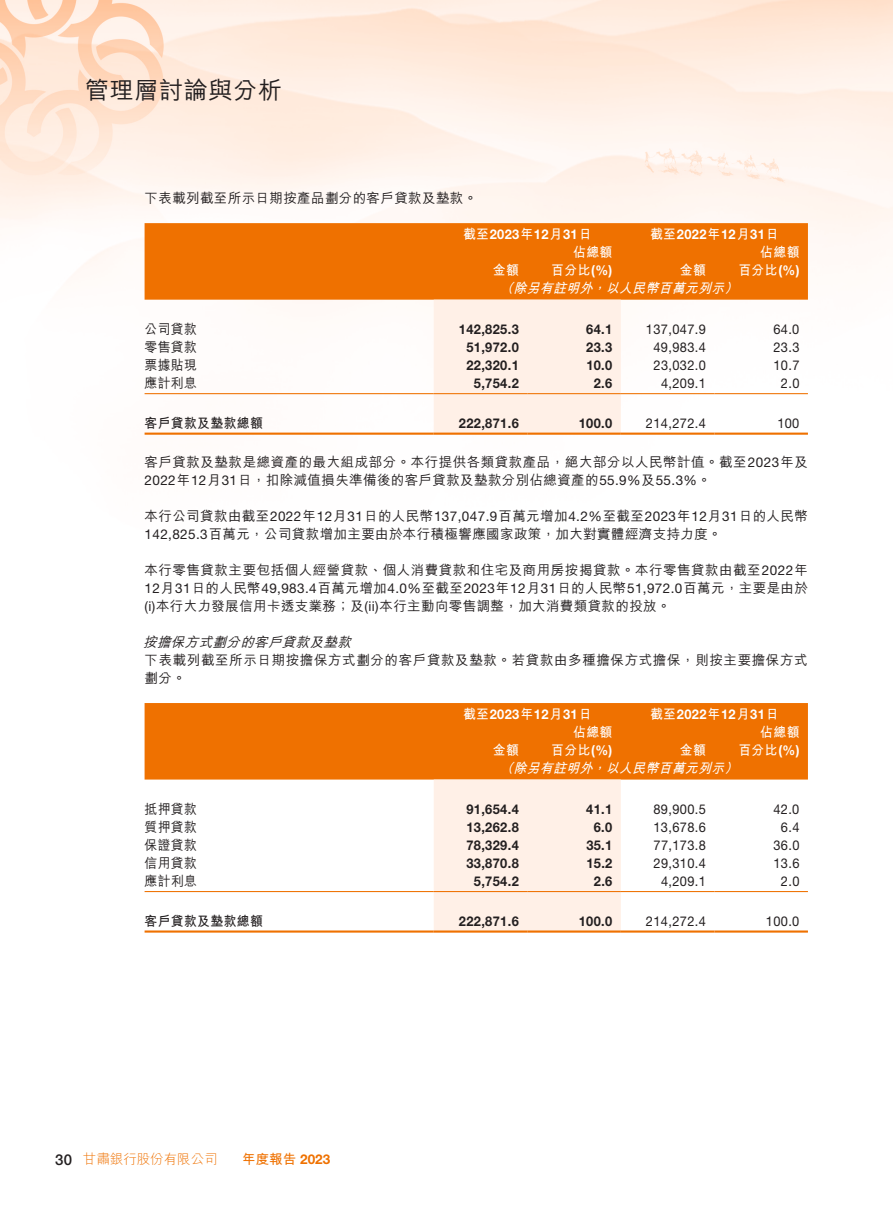
<style>
.page{position:relative;width:893px;height:1212px;background:#fff}
.page>*{position:absolute;margin:0;border:0;box-sizing:border-box;transform-origin:0 0}
.t1{font:500 24px "M Hei HK";letter-spacing:.03em;color:#231f20}
.t2{font:500 13.5px/18px "M Hei HK";letter-spacing:.03em;color:#231f20}
.t3{font:700 13.5px "Helvetica Neue LT Std";letter-spacing:.03em;color:#231f20;scale:.95 1}
.t4{font:13.5px "Helvetica Neue LT Std";letter-spacing:.03em;color:#231f20;scale:.95 1}
.t5{font:13.5px "Helvetica Neue LT Std";letter-spacing:.03em;color:#231f20}
.t6{font:700 13.5px "Helvetica Neue LT Std";letter-spacing:.03em;color:#fff;scale:.95 1}
.t7{font:700 13.5px/18px "M Hei HK";letter-spacing:.03em;color:#fff;text-align:right;scale:.95 1}
.t8{font:italic 700 13.5px "M Hei HK";color:#fff;scale:.95 1}
.t9{font:500 13.5px "M Hei HK";letter-spacing:.03em;color:#231f20;scale:.95 1}
.t10{font:700 13.5px "M Hei HK";letter-spacing:.03em;color:#231f20;scale:.95 1}
.t11{font:italic 500 13.5px "M Hei HK";color:#231f20}
.t12{font:300 13.5px "M Hei HK";color:#ef7100}
.t13{font:700 13.5px "M Hei HK";color:#ef7100}
.s1{font-family:"M Hei HK"}
.s2{font-family:"Helvetica Neue LT Std"}
.s3{font-family:"Helvetica Neue LT Std";font-weight:400}
.s4{font-family:"M Hei HK";font-weight:500}
.s5{font-family:"Helvetica Neue LT Std";font-weight:500;font-size:15px;color:#231f20}
</style>
<div class="page">
<img style="left:0;top:0;width:893px;height:933px">
<div style="left:145px;top:223px;width:663px;height:77px;background:#ef7100"></div>
<div style="left:434px;top:300px;width:187px;height:133px;background:#fff0e7"></div>
<hr style="left:145px;top:393px;width:289px;height:1px;background:#ef7100">
<hr style="left:434px;top:393px;width:93px;height:1px;background:#ef7100">
<hr style="left:527px;top:393px;width:94px;height:1px;background:#ef7100">
<hr style="left:621px;top:393px;width:93px;height:1px;background:#ef7100">
<hr style="left:714px;top:393px;width:94px;height:1px;background:#ef7100">
<hr style="left:145px;top:433px;width:289px;height:2px;background:#ef7100">
<hr style="left:434px;top:433px;width:93px;height:2px;background:#ef7100">
<hr style="left:527px;top:433px;width:94px;height:2px;background:#ef7100">
<hr style="left:621px;top:433px;width:93px;height:2px;background:#ef7100">
<hr style="left:714px;top:433px;width:94px;height:2px;background:#ef7100">
<div style="left:145px;top:703px;width:663px;height:76px;background:#ef7100"></div>
<div style="left:434px;top:779px;width:187px;height:151px;background:#fff0e7"></div>
<hr style="left:145px;top:891px;width:289px;height:1px;background:#ef7100">
<hr style="left:434px;top:891px;width:93px;height:1px;background:#ef7100">
<hr style="left:527px;top:891px;width:94px;height:1px;background:#ef7100">
<hr style="left:621px;top:891px;width:93px;height:1px;background:#ef7100">
<hr style="left:714px;top:891px;width:94px;height:1px;background:#ef7100">
<hr style="left:145px;top:930px;width:289px;height:2px;background:#ef7100">
<hr style="left:434px;top:930px;width:93px;height:2px;background:#ef7100">
<hr style="left:527px;top:930px;width:94px;height:2px;background:#ef7100">
<hr style="left:621px;top:930px;width:93px;height:2px;background:#ef7100">
<hr style="left:714px;top:930px;width:94px;height:2px;background:#ef7100">
<h1 class="t1" style="left:85px;top:73px;width:199px">管理層討論與分析</h1>
<p class="t2" style="left:145px;top:188px;width:334px">下表載列截至所示日期按產品劃分的客戶貸款及墊款。</p>
<p class="t6" style="left:463px;top:226px;width:137px"><span class="s1">截至</span>2023<span class="s1">年</span>12<span class="s1">月</span>31<span class="s1">日</span></p>
<p class="t6" style="left:650px;top:226px;width:137px"><span class="s1">截至</span>2022<span class="s1">年</span>12<span class="s1">月</span>31<span class="s1">日</span></p>
<p class="t7" style="left:493px;top:260px;width:29px">金額</p>
<p class="t7" style="left:551px;top:242px;width:66px">佔總額<br>百分比<span class="s2">(%)</span></p>
<p class="t7" style="left:760px;top:242px;width:43px">佔總額</p>
<p class="t7" style="left:738px;top:260px;width:66px">百分比<span class="s2">(%)</span></p>
<p class="t7" style="left:680px;top:260px;width:29px">金額</p>
<p class="t8" style="left:500px;top:279px;width:256px">（除另有註明外，以人民幣百萬元列示）</p>
<p class="t9" style="left:145px;top:319px;width:57px">公司貸款</p>
<p class="t3" style="left:459px;top:321px;width:65px">142,825.3</p>
<p class="t3" style="left:586px;top:321px;width:29px">64.1</p>
<p class="t4" style="left:646px;top:321px;width:65px">137,047.9</p>
<p class="t4" style="left:773px;top:321px;width:29px">64.0</p>
<p class="t9" style="left:145px;top:337px;width:57px">零售貸款</p>
<p class="t3" style="left:466px;top:339px;width:57px">51,972.0</p>
<p class="t3" style="left:586px;top:339px;width:29px">23.3</p>
<p class="t4" style="left:653px;top:339px;width:57px">49,983.4</p>
<p class="t4" style="left:773px;top:339px;width:29px">23.3</p>
<p class="t9" style="left:145px;top:355px;width:57px">票據貼現</p>
<p class="t3" style="left:466px;top:357px;width:57px">22,320.1</p>
<p class="t3" style="left:586px;top:357px;width:29px">10.0</p>
<p class="t4" style="left:653px;top:357px;width:57px">23,032.0</p>
<p class="t4" style="left:773px;top:357px;width:29px">10.7</p>
<p class="t9" style="left:145px;top:373px;width:57px">應計利息</p>
<p class="t3" style="left:474px;top:375px;width:49px">5,754.2</p>
<p class="t3" style="left:594px;top:375px;width:21px">2.6</p>
<p class="t4" style="left:661px;top:375px;width:49px">4,209.1</p>
<p class="t4" style="left:781px;top:375px;width:21px">2.0</p>
<p class="t10" style="left:145px;top:414px;width:126px">客戶貸款及墊款總額</p>
<p class="t3" style="left:459px;top:415px;width:65px">222,871.6</p>
<p class="t3" style="left:579px;top:415px;width:37px">100.0</p>
<p class="t4" style="left:646px;top:416px;width:65px">214,272.4</p>
<p class="t4" style="left:777px;top:416px;width:25px">100</p>
<p class="t2" style="left:145px;top:452px;width:665px">客戶貸款及墊款是總資產的最大組成部分。本行提供各類貸款產品，絕大部分以人民幣計值。截至<span class="s3">2023</span>年及<br><span class="s3">2022</span>年<span class="s3">12</span>月<span class="s3">31</span>日，扣除減值損失準備後的客戶貸款及墊款分別佔總資產的<span class="s3">55.9%</span>及<span class="s3">55.3%</span>。</p>
<p class="t2" style="left:145px;top:506px;width:665px">本行公司貸款由截至<span class="s3">2022</span>年<span class="s3">12</span>月<span class="s3">31</span>日的人民幣<span class="s3">137,047.9</span>百萬元增加<span class="s3">4.2%</span>至截至<span class="s3">2023</span>年<span class="s3">12</span>月<span class="s3">31</span>日的人民幣<br><span class="s3">142,825.3</span>百萬元，公司貸款增加主要由於本行積極響應國家政策，加大對實體經濟支持力度。</p>
<p class="t2" style="left:145px;top:560px;width:665px">本行零售貸款主要包括個人經營貸款、個人消費貸款和住宅及商用房按揭貸款。本行零售貸款由截至<span class="s3">2022</span>年</p>
<p class="t5" style="left:145px;top:580px;width:665px">12<span class="s4">月</span>31<span class="s4">日的人民幣</span>49,983.4<span class="s4">百萬元增加</span>4.0%<span class="s4">至截至</span>2023<span class="s4">年</span>12<span class="s4">月</span>31<span class="s4">日的人民幣</span>51,972.0<span class="s4">百萬元，主要是由於</span></p>
<p class="t2" style="left:145px;top:596px;width:528px"><span class="s3">(i)</span>本行大力發展信用卡透支業務；及<span class="s3">(ii)</span>本行主動向零售調整，加大消費類貸款的投放。</p>
<p class="t11" style="left:143px;top:632px;width:214px">按擔保方式劃分的客戶貸款及墊款</p>
<p class="t2" style="left:145px;top:650px;width:665px">下表載列截至所示日期按擔保方式劃分的客戶貸款及墊款。若貸款由多種擔保方式擔保，則按主要擔保方式劃分。</p>
<p class="t6" style="left:463px;top:706px;width:137px"><span class="s1">截至</span>2023<span class="s1">年</span>12<span class="s1">月</span>31<span class="s1">日</span></p>
<p class="t6" style="left:650px;top:706px;width:137px"><span class="s1">截至</span>2022<span class="s1">年</span>12<span class="s1">月</span>31<span class="s1">日</span></p>
<p class="t7" style="left:493px;top:740px;width:29px">金額</p>
<p class="t7" style="left:551px;top:722px;width:66px">佔總額<br>百分比<span class="s2">(%)</span></p>
<p class="t7" style="left:760px;top:722px;width:43px">佔總額</p>
<p class="t7" style="left:738px;top:740px;width:66px">百分比<span class="s2">(%)</span></p>
<p class="t7" style="left:680px;top:740px;width:29px">金額</p>
<p class="t8" style="left:500px;top:758px;width:256px">（除另有註明外，以人民幣百萬元列示）</p>
<p class="t9" style="left:145px;top:799px;width:57px">抵押貸款</p>
<p class="t3" style="left:466px;top:801px;width:57px">91,654.4</p>
<p class="t3" style="left:586px;top:801px;width:29px">41.1</p>
<p class="t4" style="left:653px;top:801px;width:57px">89,900.5</p>
<p class="t4" style="left:773px;top:801px;width:29px">42.0</p>
<p class="t9" style="left:145px;top:817px;width:57px">質押貸款</p>
<p class="t3" style="left:466px;top:819px;width:57px">13,262.8</p>
<p class="t3" style="left:594px;top:819px;width:21px">6.0</p>
<p class="t4" style="left:653px;top:819px;width:57px">13,678.6</p>
<p class="t4" style="left:781px;top:819px;width:21px">6.4</p>
<p class="t9" style="left:145px;top:835px;width:57px">保證貸款</p>
<p class="t3" style="left:466px;top:837px;width:57px">78,329.4</p>
<p class="t3" style="left:586px;top:837px;width:29px">35.1</p>
<p class="t4" style="left:653px;top:837px;width:57px">77,173.8</p>
<p class="t4" style="left:773px;top:837px;width:29px">36.0</p>
<p class="t9" style="left:145px;top:853px;width:57px">信用貸款</p>
<p class="t3" style="left:466px;top:855px;width:57px">33,870.8</p>
<p class="t3" style="left:586px;top:855px;width:29px">15.2</p>
<p class="t4" style="left:653px;top:855px;width:57px">29,310.4</p>
<p class="t4" style="left:773px;top:855px;width:29px">13.6</p>
<p class="t9" style="left:145px;top:871px;width:57px">應計利息</p>
<p class="t3" style="left:474px;top:873px;width:49px">5,754.2</p>
<p class="t3" style="left:594px;top:873px;width:21px">2.6</p>
<p class="t4" style="left:661px;top:873px;width:49px">4,209.1</p>
<p class="t4" style="left:781px;top:873px;width:21px">2.0</p>
<p class="t10" style="left:145px;top:911px;width:126px">客戶貸款及墊款總額</p>
<p class="t3" style="left:459px;top:913px;width:65px">222,871.6</p>
<p class="t3" style="left:579px;top:913px;width:37px">100.0</p>
<p class="t4" style="left:646px;top:913px;width:65px">214,272.4</p>
<p class="t4" style="left:766px;top:913px;width:37px">100.0</p>
<p class="t12" style="left:55px;top:1152px;width:164px"><span class="s5">30</span> 甘肅銀行股份有限公司</p>
<p class="t13" style="left:242px;top:1149px;width:89px">年度報告 <span class="s2">2023</span></p>
</div>
